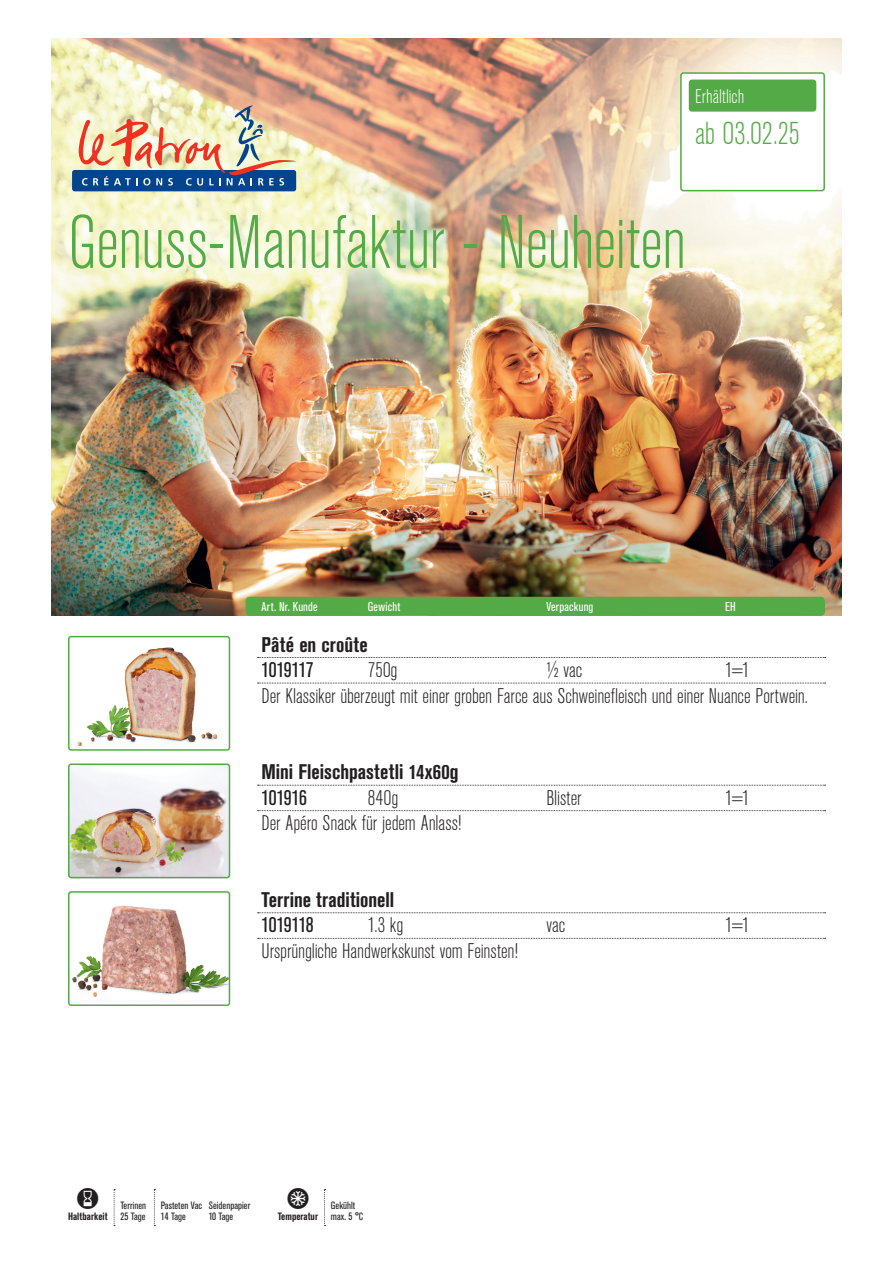
<style>
.page{position:relative;width:893px;height:1263px;background:#fff}
.page>*{position:absolute;margin:0;border:0;box-sizing:border-box;transform-origin:0 0}
.t1{font:300 condensed 75px "Akzidenz Grotesk BE";letter-spacing:-.01em;color:#54aa46}
.t2{font:300 condensed 31.5px "Akzidenz Grotesk BE";letter-spacing:.005em;color:#54aa46}
.t3{font:30px "Le Patron Icons V10";color:#231f20}
.t4{font:300 condensed 21px/25.7px "Akzidenz Grotesk BE";letter-spacing:-.005em;color:#231f20}
.t5{font:700 condensed 21px "Akzidenz Grotesk BE";color:#231f20}
.t6{font:condensed 21px "Akzidenz Grotesk BE";letter-spacing:-.03em;color:#231f20}
.t7{font:300 condensed 19.5px "Akzidenz Grotesk BE";letter-spacing:.01em;color:#fff}
.t8{font:condensed 12.75px "Akzidenz Grotesk BE";letter-spacing:.015em;color:#fff}
.t9{font:condensed 10.5px/11.2px "Akzidenz Grotesk BE";letter-spacing:.005em;color:#231f20}
.t10{font:700 condensed 10.5px "Akzidenz Grotesk BE";letter-spacing:.005em;color:#231f20}
</style>
<div class="page">
<img style="left:51px;top:38px;width:791px;height:578px">
<svg style="left:258px;top:657px;width:568px;height:1px"></svg>
<img style="left:77px;top:647px;width:141px;height:100px">
<div style="left:68px;top:636px;width:162px;height:115px;border:2px solid #54aa46;border-radius:2px"></div>
<svg style="left:258px;top:683px;width:568px;height:1px"></svg>
<svg style="left:258px;top:912px;width:568px;height:1px"></svg>
<img style="left:72px;top:905px;width:155px;height:92px">
<div style="left:68px;top:891px;width:162px;height:115px;border:2px solid #54aa46;border-radius:2px"></div>
<svg style="left:258px;top:938px;width:568px;height:1px"></svg>
<svg style="left:258px;top:785px;width:568px;height:1px"></svg>
<img style="left:71px;top:766px;width:159px;height:112px">
<div style="left:68px;top:763px;width:162px;height:115px;border:2px solid #54aa46;border-radius:2px"></div>
<svg style="left:258px;top:810px;width:568px;height:1px"></svg>
<div style="left:72px;top:170px;width:224px;height:21px;background:#02448d;border-radius:3px"></div>
<svg style="left:77px;top:105px;width:219px;height:80px"></svg>
<svg style="left:114px;top:1189px;width:1px;height:37px"></svg>
<svg style="left:154px;top:1189px;width:1px;height:37px"></svg>
<svg style="left:324px;top:1189px;width:2px;height:37px"></svg>
<div style="left:681px;top:73px;width:143px;height:118px;background:#fff;border-radius:2px"></div>
<div style="left:680px;top:72px;width:145px;height:119px;border:2px solid #54aa46;border-radius:2px"></div>
<div style="left:689px;top:80px;width:127px;height:32px;background:#54aa46;border-radius:3px"></div>
<div style="left:246px;top:597px;width:579px;height:19px;background:#54aa46;border-radius:4px"></div>
<p class="t7" style="left:695px;top:86px;width:51px">Erhältlich</p>
<h2 class="t2" style="left:695px;top:116px;width:107px">ab 03.02.25</h2>
<h1 class="t1" style="left:68px;top:202px;width:619px">Genuss-Manufaktur - Neuheiten</h1>
<p class="t8" style="left:261px;top:600px;width:58px">Art. Nr. Kunde</p>
<p class="t8" style="left:368px;top:600px;width:34px">Gewicht</p>
<p class="t8" style="left:546px;top:600px;width:48px">Verpackung</p>
<p class="t8" style="left:725px;top:600px;width:12px">EH</p>
<p class="t5" style="left:261px;top:632px;width:108px">Pâté en croûte</p>
<p class="t6" style="left:261px;top:658px;width:54px">1019117</p>
<p class="t4" style="left:368px;top:658px;width:31px">750g</p>
<p class="t4" style="left:546px;top:658px;width:37px">½ vac</p>
<p class="t4" style="left:261px;top:658px;width:548px;text-indent:463px">1=1<br>Der Klassiker überzeugt mit einer groben Farce aus Schweinefleisch und einer Nuance Portwein.</p>
<p class="t5" style="left:261px;top:760px;width:199px">Mini Fleischpastetli 14x60g</p>
<p class="t6" style="left:261px;top:786px;width:47px">101916</p>
<p class="t4" style="left:368px;top:785px;width:32px">840g</p>
<p class="t4" style="left:546px;top:785px;width:37px">Blister</p>
<p class="t4" style="left:725px;top:785px;width:26px">1=1</p>
<p class="t4" style="left:261px;top:811px;width:201px">Der Apéro Snack für jedem Anlass!</p>
<p class="t5" style="left:261px;top:887px;width:134px">Terrine traditionell</p>
<p class="t6" style="left:261px;top:913px;width:54px">1019118</p>
<p class="t4" style="left:368px;top:913px;width:37px">1.3 kg</p>
<p class="t4" style="left:546px;top:913px;width:20px">vac</p>
<p class="t4" style="left:725px;top:913px;width:26px">1=1</p>
<p class="t4" style="left:261px;top:938px;width:258px">Ursprüngliche Handwerkskunst vom Feinsten!</p>
<h3 class="t3" style="left:76px;top:1181px;width:25px">H</h3>
<p class="t10" style="left:68px;top:1211px;width:41px">Haltbarkeit</p>
<h3 class="t3" style="left:286px;top:1181px;width:25px">T</h3>
<p class="t9" style="left:120px;top:1200px;width:27px">Terrinen<br>25 Tage</p>
<p class="t9" style="left:161px;top:1200px;width:43px">Pasteten Vac<br>14 Tage</p>
<p class="t9" style="left:209px;top:1200px;width:43px">Seidenpapier<br>10 Tage</p>
<p class="t10" style="left:278px;top:1211px;width:42px">Temperatur</p>
<p class="t9" style="left:331px;top:1200px;width:34px">Gekühlt max. 5 °C</p>
</div>
